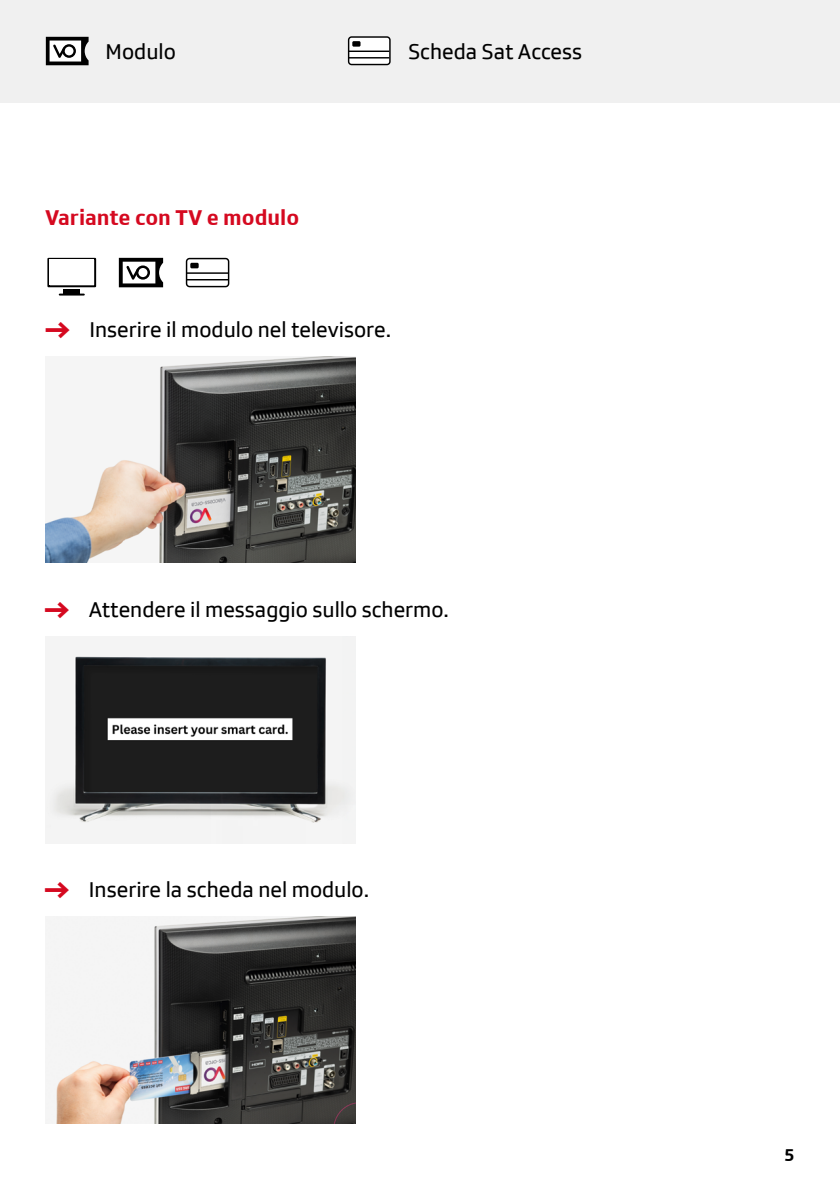
<style>
.page{position:relative;width:840px;height:1191px;background:#fff}
.page>*{position:absolute;margin:0;border:0;box-sizing:border-box;transform-origin:0 0}
.body_11pt{font:22px "SRGSSR Type";color:#000}
.titel_11pt_red{font:700 22px "SRGSSR Type";color:#d50920}
.t1{font:700 18px "SRGSSR Type";color:#000}
.s1{font-family:"GT Walsheim";font-weight:700;font-size:34px;color:#d50920}
</style>
<div class="page">
<svg style="left:47px;top:258px;width:49px;height:37px"></svg>
<div style="left:64px;top:289px;width:16px;height:5px;background:#000"></div>
<div style="left:49px;top:260px;width:45px;height:25px;background:#fff"></div>
<svg style="left:119px;top:258px;width:44px;height:29px"></svg>
<div style="left:186px;top:258px;width:43px;height:29px;border:1px solid #000;border-radius:3px"></div>
<hr style="left:186px;top:272px;width:42px;height:2px;background:#000">
<hr style="left:186px;top:279px;width:42px;height:1px;background:#000">
<div style="left:190px;top:263px;width:8px;height:5px;background:#000"></div>
<div style="left:0;top:0;width:839px;height:102px;background:#f0f0f0"></div>
<svg style="left:46px;top:37px;width:42px;height:28px"></svg>
<div style="left:348px;top:37px;width:41px;height:28px;background:#fff;border-radius:3px"></div>
<div style="left:348px;top:36px;width:42px;height:29px;border:1px solid #000;border-radius:3px"></div>
<hr style="left:348px;top:51px;width:41px;height:1px;background:#000">
<hr style="left:348px;top:57px;width:41px;height:1px;background:#000">
<div style="left:352px;top:41px;width:8px;height:6px;background:#000"></div>
<img style="left:45px;top:356px;width:310px;height:207px">
<img style="left:45px;top:636px;width:310px;height:207px">
<img style="left:45px;top:916px;width:310px;height:207px">
<p class="body_11pt" style="left:105px;top:39px;width:72px">Modulo</p>
<p class="body_11pt" style="left:408px;top:39px;width:175px">Scheda Sat Access</p>
<p class="titel_11pt_red" style="left:45px;top:204px;width:255px">Variante con TV e modulo</p>
<p class="body_11pt" style="left:45px;top:317px;width:347px"><span class="s1">→</span> Inserire il modulo nel televisore.</p>
<p class="body_11pt" style="left:45px;top:597px;width:405px"><span class="s1">→</span> Attendere il messaggio sullo schermo.</p>
<p class="body_11pt" style="left:45px;top:877px;width:325px"><span class="s1">→</span> Inserire la scheda nel modulo.</p>
<p class="t1" style="left:783px;top:1144px;width:12px">5</p>
</div>
